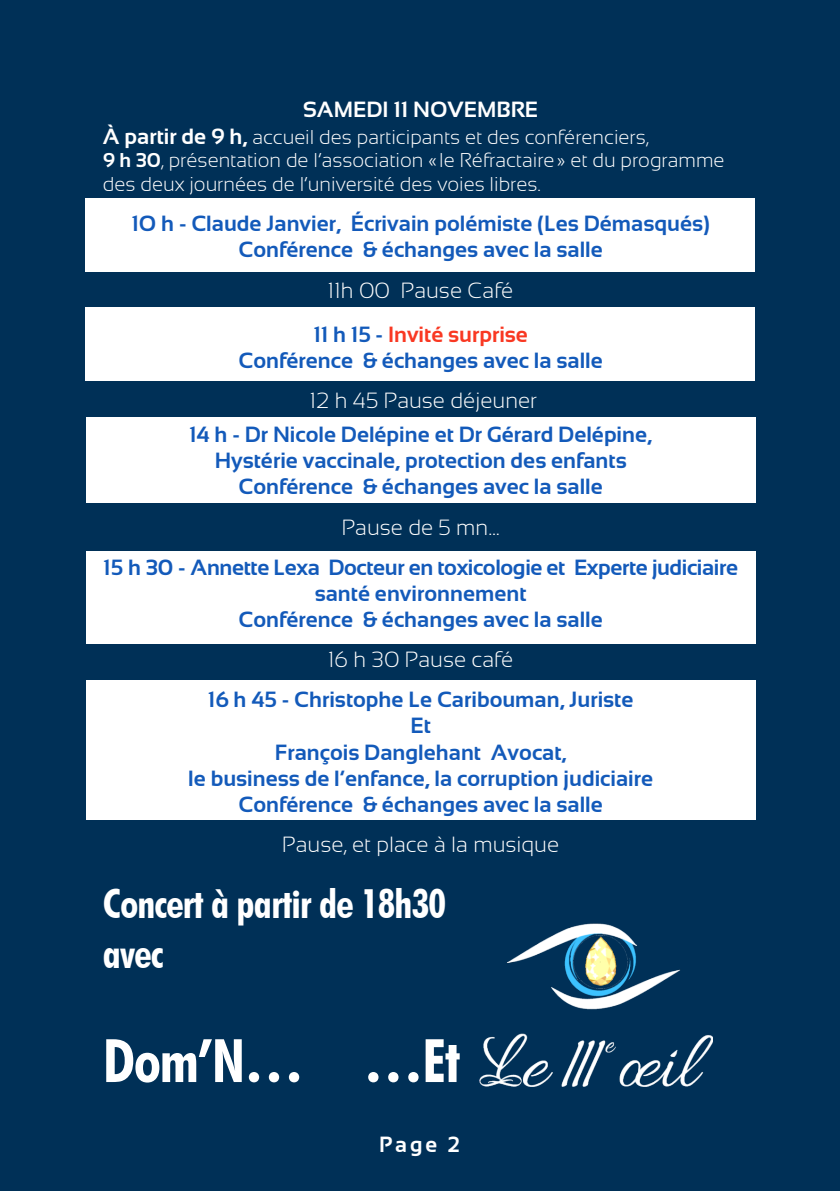
<style>
.page{position:relative;width:840px;height:1191px;background:#fff}
.page>*{position:absolute;margin:0;border:0;box-sizing:border-box;transform-origin:0 0}
.t1{font:700 condensed 60px "Futura BT";color:#fff}
.t2{font:700 condensed 40px/50px "Futura BT";letter-spacing:-.02em;color:#fff}
.t3{font:700 22px/26.2px "Sansation";color:#135aba;text-align:center}
.t4{font:300 22px/44.2px "Sansation";color:#fff;text-align:center}
.t5{font:700 22px "Sansation";color:#fff}
.t6{font:300 20px/23.8px "Sansation";color:#fff}
.s1{font-weight:700;font-size:22px}
.s2{font-weight:700}
.s3{font-weight:700;color:#135aba}
.s4{font-weight:700;color:#f93822}
</style>
<div class="page">
<div style="left:0;top:0;width:839px;height:1191px;background:#003057"></div>
<div style="left:86px;top:551px;width:669px;height:92px;background:#fff"></div>
<div style="left:86px;top:680px;width:669px;height:140px;background:#fff"></div>
<div style="left:86px;top:417px;width:669px;height:86px;background:#fff"></div>
<div style="left:85px;top:307px;width:669px;height:74px;background:#fff"></div>
<div style="left:85px;top:198px;width:669px;height:74px;background:#fff"></div>
<img style="left:479px;top:923px;width:233px;height:164px">
<p class="t5" style="left:303px;top:101px;width:236px">SAMEDI 11 NOVEMBRE</p>
<p class="t6" style="left:103px;top:126px;width:623px"><span class="s1">À partir de 9 h,</span> accueil des participants et des conférenciers,<br><span class="s2">9 h 30</span>, présentation de l’association « le Réfractaire » et du programme des deux journées de l’université des voies libres.</p>
<p class="t3" style="left:131px;top:212px;width:579px">1O h - Claude Janvier, Écrivain polémiste (Les Démasqués)<br>Conférence &amp; échanges avec la salle</p>
<p class="t4" style="left:313px;top:270px;width:216px">11h 00 Pause Café<br><span class="s3">11 h 15 -</span> <span class="s4">Invité surprise</span></p>
<p class="t3" style="left:238px;top:349px;width:365px">Conférence &amp; échanges avec la salle</p>
<p class="t4" style="left:309px;top:380px;width:229px">12 h 45 Pause déjeuner</p>
<p class="t3" style="left:189px;top:423px;width:464px">14 h - Dr Nicole Delépine et Dr Gérard Delépine,<br>Hystérie vaccinale, protection des enfants<br>Conférence &amp; échanges avec la salle</p>
<p class="t4" style="left:341px;top:507px;width:159px">Pause de 5 mn…</p>
<p class="t3" style="left:103px;top:556px;width:636px">15 h 30 - Annette Lexa Docteur en toxicologie et Experte judiciaire santé environnement<br>Conférence &amp; échanges avec la salle</p>
<p class="t4" style="left:328px;top:639px;width:187px">16 h 30 Pause café</p>
<p class="t3" style="left:188px;top:688px;width:466px">16 h 45 - Christophe Le Caribouman, Juriste<br>Et<br>François Danglehant Avocat,<br>le business de l’enfance, la corruption judiciaire<br>Conférence &amp; échanges avec la salle</p>
<p class="t4" style="left:282px;top:824px;width:278px">Pause, et place à la musique</p>
<h2 class="t2" style="left:103px;top:882px;width:344px">Concert à partir de 18h30 avec</h2>
<h1 class="t1" style="left:103px;top:1036px;width:359px">Dom’N… …Et</h1>
<p class="t5" style="left:379px;top:1135px;width:82px">Page 2</p>
</div>
